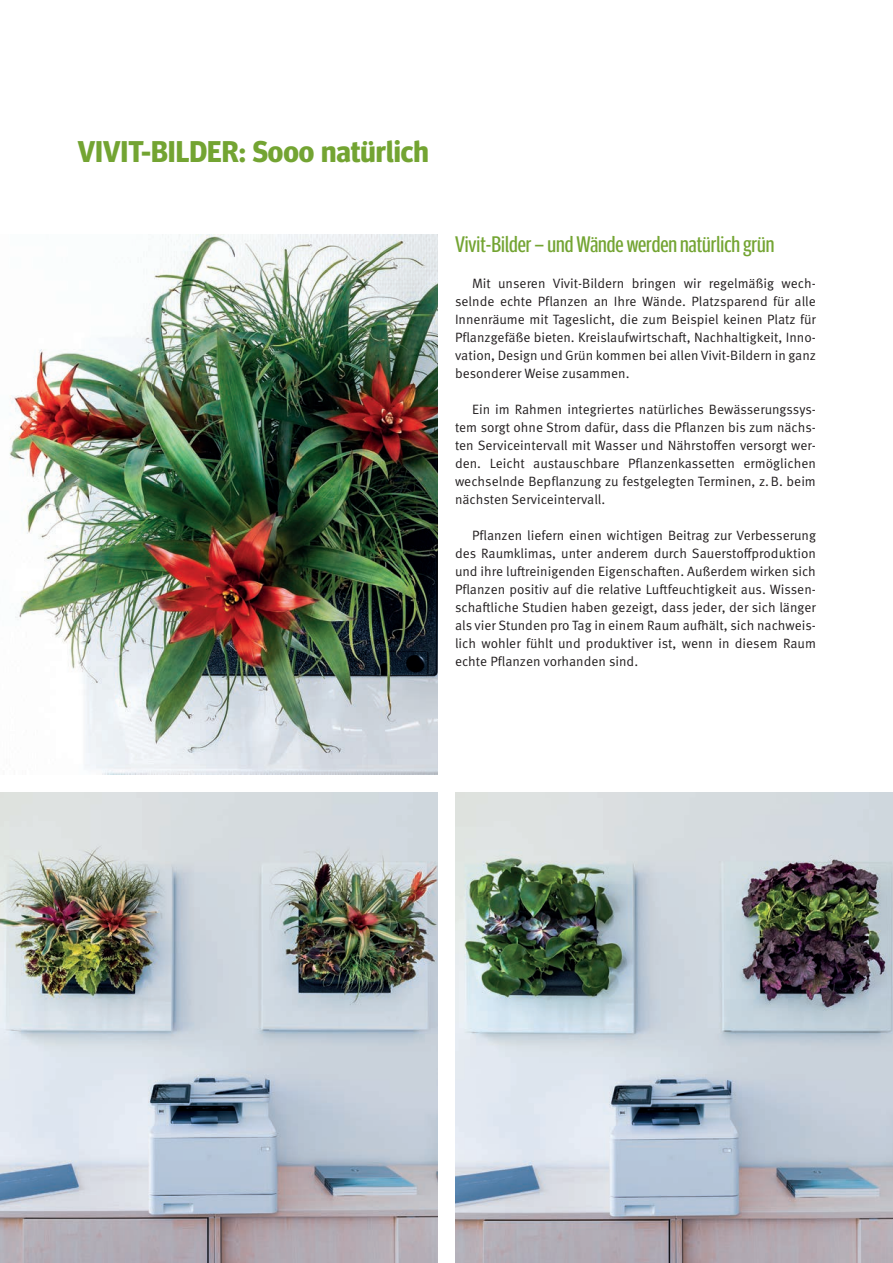
<style>
.page{position:relative;width:893px;height:1263px;background:#fff}
.page>*{position:absolute;margin:0;border:0;box-sizing:border-box;transform-origin:0 0}
.Headline{font:700 30px "Meta Headline Pro";color:#73a432}
.Subhead{font:22.5px "Meta Headline Pro Comp";color:#73a432}
.Fließtext{font:13.5px/18px "Meta Pro Norm";color:#231f20;text-align:justify}
</style>
<div class="page">
<img style="left:0;top:792px;width:437px;height:471px">
<img style="left:9px;top:234px;width:428px;height:540px">
<img style="left:455px;top:792px;width:438px;height:471px">
<p class="Headline" style="left:78px;top:128px;width:352px">VIVIT-BILDER: Sooo natürlich</p>
<p class="Subhead" style="left:455px;top:228px;width:321px">Vivit-Bilder – und Wände werden natürlich grün</p>
<p class="Fließtext" style="left:455px;top:273px;width:363px;text-indent:17px">Mit unseren Vivit-Bildern bringen wir regelmäßig wech&shy;selnde echte Pflanzen an Ihre Wände. Platzsparend für alle Innenräume mit Tageslicht, die zum Beispiel keinen Platz für Pflanzgefäße bieten. Kreislaufwirtschaft, Nachhaltigkeit, Inno&shy;vation, Design und Grün kommen bei allen Vivit-Bildern in ganz besonderer Weise zusammen.</p>
<p class="Fließtext" style="left:455px;top:399px;width:362px;text-indent:17px">Ein im Rahmen integriertes natürliches Bewässerungssys&shy;tem sorgt ohne Strom dafür, dass die Pflanzen bis zum nächs&shy;ten Serviceintervall mit Wasser und Nährstoffen versorgt wer&shy;den. Leicht austauschbare Pflanzenkassetten ermöglichen wechselnde Bepflanzung zu festgelegten Terminen, z.B. beim nächsten Serviceintervall.</p>
<p class="Fließtext" style="left:455px;top:525px;width:362px;text-indent:17px">Pflanzen liefern einen wichtigen Beitrag zur Verbesserung des Raumklimas, unter anderem durch Sauerstoffproduktion und ihre luftreinigenden Eigenschaften. Außerdem wirken sich Pflanzen positiv auf die relative Luftfeuchtigkeit aus. Wissen&shy;schaftliche Studien haben gezeigt, dass jeder, der sich länger als vier Stunden pro Tag in einem Raum aufhält, sich nachweis&shy;lich wohler fühlt und produktiver ist, wenn in diesem Raum echte Pflanzen vorhanden sind.</p>
</div>
